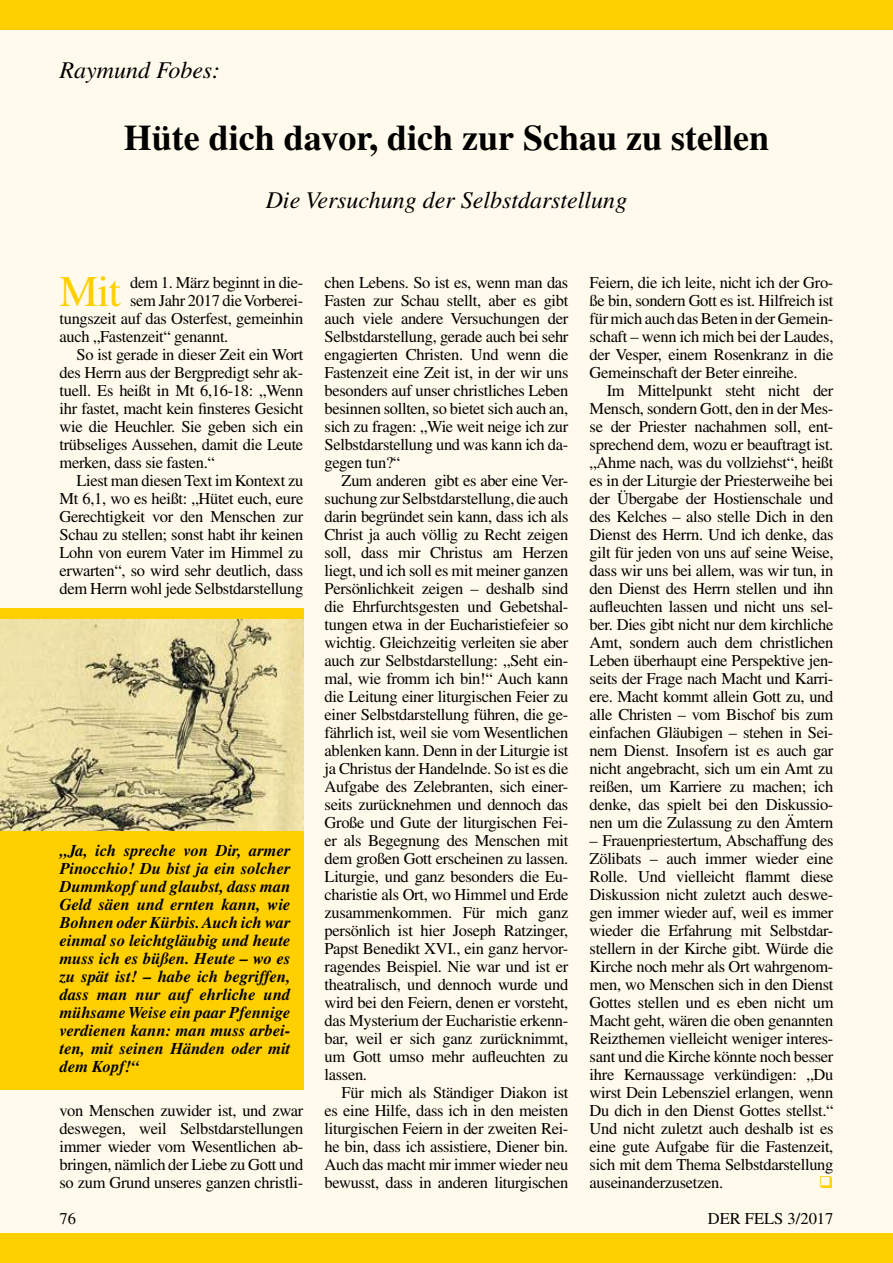
<style>
.page{position:relative;width:893px;height:1263px;background:#fffaeb}
.page>*{position:absolute;margin:0;border:0;box-sizing:border-box;transform-origin:0 0}
.t1{font:43.65px "Times";color:#ffcf00}
.t2{font:700 36px "Times";color:#000}
.t3{font:italic 24px "Times";color:#000}
.t4{font:16.5px/18px "Times";letter-spacing:-.02em;color:#000;text-align:justify}
.t5{font:italic 700 16.5px/18px "Times";color:#000;text-align:justify}
.t6{font:16.5px "Times";color:#000}
</style>
<div class="page">
<div style="left:0;top:0;width:893px;height:30px;background:#ffcf00"></div>
<div style="left:0;top:1233px;width:893px;height:30px;background:#ffcf00"></div>
<div style="left:0;top:608px;width:303px;height:482px;background:#ffcf00"></div>
<img style="left:0;top:620px;width:303px;height:211px">
<h3 class="t3" style="left:60px;top:57px;width:162px">Raymund Fobes:</h3>
<h2 class="t2" style="left:124px;top:117px;width:647px">Hüte dich davor, dich zur Schau zu stellen</h2>
<h3 class="t3" style="left:266px;top:187px;width:363px">Die Versuchung der Selbstdarstellung</h3>
<h1 class="t1" style="left:60px;top:267px;width:63px">Mit</h1>
<p class="t4" style="left:130px;top:274px;width:175px">dem 1. März beginnt in die-</p>
<p class="t4" style="left:130px;top:292px;width:175px">sem Jahr 2017 die Vorberei-</p>
<p class="t4" style="left:60px;top:310px;width:245px">tungszeit auf das Osterfest, gemeinhin</p>
<p class="t4" style="left:60px;top:328px;width:170px">auch „Fastenzeit“ genannt.</p>
<p class="t4" style="left:77px;top:346px;width:228px">So ist gerade in dieser Zeit ein Wort</p>
<p class="t4" style="left:60px;top:364px;width:245px">des Herrn aus der Bergpredigt sehr ak-</p>
<p class="t4" style="left:60px;top:382px;width:245px">tuell. Es heißt in Mt 6,16-18: „Wenn</p>
<p class="t4" style="left:60px;top:400px;width:245px">ihr fastet, macht kein finsteres Gesicht</p>
<p class="t4" style="left:60px;top:418px;width:245px">wie die Heuchler. Sie geben sich ein</p>
<p class="t4" style="left:60px;top:436px;width:245px">trübseliges Aussehen, damit die Leute</p>
<p class="t4" style="left:60px;top:454px;width:157px">merken, dass sie fasten.“</p>
<p class="t4" style="left:77px;top:472px;width:228px">Liest man diesen Text im Kontext zu</p>
<p class="t4" style="left:60px;top:490px;width:245px">Mt 6,1, wo es heißt: „Hütet euch, eure</p>
<p class="t4" style="left:60px;top:508px;width:245px">Gerechtigkeit vor den Menschen zur</p>
<p class="t4" style="left:60px;top:526px;width:245px">Schau zu stellen; sonst habt ihr keinen</p>
<p class="t4" style="left:60px;top:544px;width:245px">Lohn von eurem Vater im Himmel zu</p>
<p class="t4" style="left:60px;top:562px;width:245px">erwarten“, so wird sehr deutlich, dass</p>
<p class="t4" style="left:60px;top:580px;width:245px">dem Herrn wohl jede Selbstdarstellung</p>
<p class="t5" style="left:60px;top:841px;width:232px">„Ja, ich spreche von Dir, armer Pinocchio! Du bist ja ein solcher Dummkopf und glaubst, dass man Geld säen und ernten kann, wie Bohnen oder Kürbis. Auch ich war einmal so leichtgläubig und heute muss ich es büßen. Heute – wo es zu spät ist! – habe ich begriffen, dass man nur auf ehrliche und mühsame Weise ein paar Pfennige verdienen kann: man muss arbei&shy;ten, mit seinen Händen oder mit dem Kopf!“</p>
<p class="t4" style="left:60px;top:1101px;width:245px">von Menschen zuwider ist, und zwar deswegen, weil Selbstdarstellungen immer wieder vom Wesentlichen ab&shy;bringen, nämlich der Liebe zu Gott und so zum Grund unseres ganzen christli-</p>
<p class="t4" style="left:325px;top:273px;width:245px">chen Lebens. So ist es, wenn man das Fasten zur Schau stellt, aber es gibt auch viele andere Versuchungen der Selbstdarstellung, gerade auch bei sehr engagierten Christen. Und wenn die Fastenzeit eine Zeit ist, in der wir uns besonders auf unser christliches Leben besinnen sollten, so bietet sich auch an, sich zu fragen: „Wie weit neige ich zur Selbstdarstellung und was kann ich da&shy;gegen tun?“</p>
<p class="t4" style="left:325px;top:471px;width:245px;text-indent:17px">Zum anderen gibt es aber eine Ver&shy;suchung zur Selbstdarstellung, die auch darin begründet sein kann, dass ich als Christ ja auch völlig zu Recht zeigen soll, dass mir Christus am Herzen liegt, und ich soll es mit meiner ganzen Persönlichkeit zeigen – deshalb sind die Ehrfurchtsgesten und Gebetshal&shy;tungen etwa in der Eucharistiefeier so wichtig. Gleichzeitig verleiten sie aber auch zur Selbstdarstellung: „Seht ein&shy;mal, wie fromm ich bin!“ Auch kann die Leitung einer liturgischen Feier zu einer Selbstdarstellung führen, die ge&shy;fährlich ist, weil sie vom Wesentlichen ablenken kann. Denn in der Liturgie ist ja Christus der Handelnde. So ist es die Aufgabe des Zelebranten, sich einer&shy;seits zurücknehmen und dennoch das Große und Gute der liturgischen Fei&shy;er als Begegnung des Menschen mit dem großen Gott erscheinen zu lassen.<br>Liturgie, und ganz besonders die Eu&shy;charistie als Ort, wo Himmel und Erde zusammenkommen. Für mich ganz persönlich ist hier Joseph Ratzinger, Papst Benedikt XVI., ein ganz hervor&shy;ragendes Beispiel. Nie war und ist er theatralisch, und dennoch wurde und wird bei den Feiern, denen er vorsteht, das Mysterium der Eucharistie erkenn&shy;bar, weil er sich ganz zurücknimmt, um Gott umso mehr aufleuchten zu lassen.</p>
<p class="t4" style="left:325px;top:1083px;width:245px;text-indent:17px">Für mich als Ständiger Diakon ist es eine Hilfe, dass ich in den meisten liturgischen Feiern in der zweiten Rei&shy;he bin, dass ich assistiere, Diener bin.<br>Auch das macht mir immer wieder neu bewusst, dass in anderen liturgischen</p>
<p class="t4" style="left:590px;top:273px;width:245px">Feiern, die ich leite, nicht ich der Gro&shy;ße bin, sondern Gott es ist. Hilfreich ist für mich auch das Beten in der Gemein&shy;schaft – wenn ich mich bei der Laudes, der Vesper, einem Rosenkranz in die Gemeinschaft der Beter einreihe.</p>
<p class="t4" style="left:590px;top:381px;width:245px;text-indent:17px">Im Mittelpunkt steht nicht der Mensch, sondern Gott, den in der Mes&shy;se der Priester nachahmen soll, ent&shy;sprechend dem, wozu er beauftragt ist. „Ahme nach, was du vollziehst“, heißt es in der Liturgie der Priesterweihe bei der Übergabe der Hostienschale und des Kelches – also stelle Dich in den Dienst des Herrn. Und ich denke, das gilt für jeden von uns auf seine Weise, dass wir uns bei allem, was wir tun, in den Dienst des Herrn stellen und ihn aufleuchten lassen und nicht uns sel&shy;ber. Dies gibt nicht nur dem kirchliche Amt, sondern auch dem christlichen Leben überhaupt eine Perspektive jen&shy;seits der Frage nach Macht und Karri&shy;ere. Macht kommt allein Gott zu, und alle Christen – vom Bischof bis zum einfachen Gläubigen – stehen in Sei&shy;nem Dienst. Insofern ist es auch gar nicht angebracht, sich um ein Amt zu reißen, um Karriere zu machen; ich denke, das spielt bei den Diskussio&shy;nen um die Zulassung zu den Ämtern</p>
<p class="t4" style="left:590px;top:831px;width:245px">– Frauenpriestertum, Abschaffung des Zölibats – auch immer wieder eine Rolle. Und vielleicht flammt diese Diskussion nicht zuletzt auch deswe&shy;gen immer wieder auf, weil es immer wieder die Erfahrung mit Selbstdar&shy;stellern in der Kirche gibt. Würde die Kirche noch mehr als Ort wahrgenom&shy;men, wo Menschen sich in den Dienst Gottes stellen und es eben nicht um Macht geht, wären die oben genannten Reizthemen vielleicht weniger interes&shy;sant und die Kirche könnte noch besser ihre Kernaussage verkündigen: „Du wirst Dein Lebensziel erlangen, wenn Du dich in den Dienst Gottes stellst.“ Und nicht zuletzt auch deshalb ist es eine gute Aufgabe für die Fastenzeit, sich mit dem Thema Selbstdarstellung auseinanderzusetzen.</p>
<p class="t4" style="left:60px;top:1209px;width:18px">76</p>
<p class="t6" style="left:708px;top:1209px;width:127px">DER FELS 3/2017</p>
</div>
